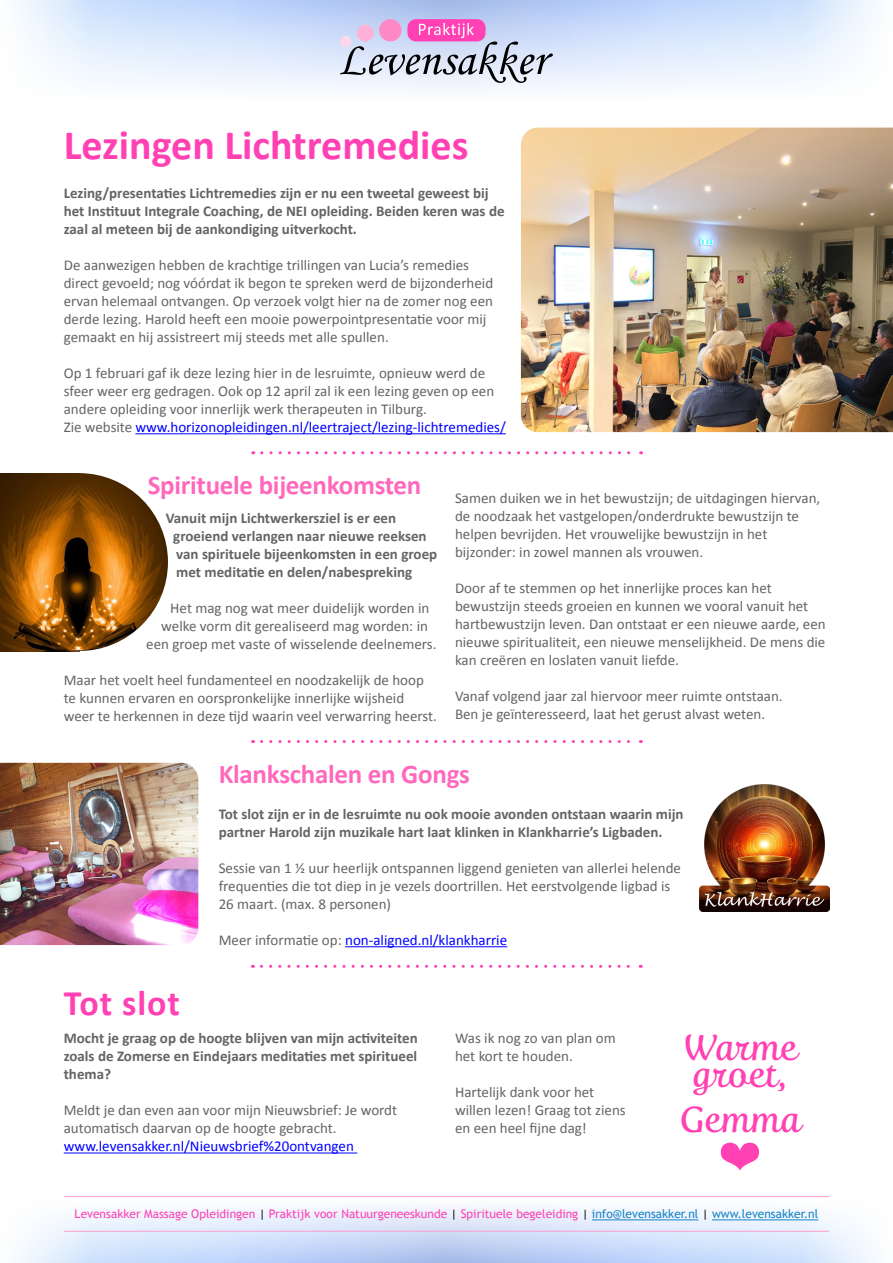
<style>
.page{position:relative;width:893px;height:1263px;background:#fff}
.page>*{position:absolute;margin:0;border:0;box-sizing:border-box;transform-origin:0 0}
.t1{font:700 42px "Calibri";color:#ff41b4}
.t2{font:36px/27px "Fertigo Pro Script";color:#ff41b4}
.t3{font:700 36px "Calibri";letter-spacing:.025em;color:#ff41b4}
.t4{font:700 27px "Calibri";letter-spacing:-.01em;color:#ff68bc}
.t5{font:15px/18px "Calibri";color:#636466}
.t6{font:700 15px/18px "Calibri";color:#636466}
.t7{font:15px "Calibri";color:#00f}
.t8{font:12px "Trebuchet MS";color:#ff41b4}
.s1{color:#00f}
.s2{color:#636466}
.s3{color:#000}
.s4{color:#1783c6}
</style>
<div class="page">
<hr style="left:64px;top:1196px;width:765px;height:1px;background:#ff9dce">
<hr style="left:64px;top:1231px;width:765px;height:1px;background:#ff9dce">
<hr style="left:592px;top:1219px;width:106px;height:1px;background:#1783c6">
<hr style="left:712px;top:1219px;width:106px;height:1px;background:#1783c6">
<div style="left:379px;top:19px;width:22px;height:22px;background:#ff88c6;border-radius:50%"></div>
<div style="left:407px;top:19px;width:79px;height:22px;background:#ff41b4;border-radius:9px"></div>
<svg style="left:340px;top:23px;width:213px;height:60px;background:#c4b4d0"></svg>
<hr style="left:135px;top:433px;width:371px;height:1px;background:#00f">
<svg style="left:262px;top:740px;width:379px;height:3px"></svg>
<svg style="left:261px;top:965px;width:380px;height:3px"></svg>
<svg style="left:262px;top:451px;width:380px;height:3px"></svg>
<img style="left:521px;top:128px;width:372px;height:304px">
<img style="left:0;top:473px;width:168px;height:178px">
<hr style="left:345px;top:946px;width:162px;height:1px;background:#00f">
<img style="left:0;top:763px;width:198px;height:182px">
<img style="left:699px;top:784px;width:130px;height:128px">
<hr style="left:64px;top:1152px;width:293px;height:1px;background:#00f">
<svg style="left:721px;top:1143px;width:38px;height:28px"></svg>
<h1 class="t1" style="left:64px;top:118px;width:406px">Lezingen Lichtremedies</h1>
<p class="t6" style="left:64px;top:184px;width:442px">Lezing/presentaties Lichtremedies zijn er nu een tweetal geweest bij het Instituut Integrale Coaching, de NEI opleiding. Beiden keren was de zaal al meteen bij de aankondiging uitverkocht.</p>
<p class="t5" style="left:64px;top:256px;width:431px">De aanwezigen hebben de krachtige trillingen van Lucia’s remedies direct gevoeld; nog vóórdat ik begon te spreken werd de bijzonderheid ervan helemaal ontvangen. Op verzoek volgt hier na de zomer nog een derde lezing. Harold heeft een mooie powerpointpresentatie voor mij gemaakt en hij assistreert mij steeds met alle spullen.</p>
<p class="t5" style="left:64px;top:364px;width:444px">Op 1 februari gaf ik deze lezing hier in de lesruimte, opnieuw werd de sfeer weer erg gedragen. Ook op 12 april zal ik een lezing geven op een andere opleiding voor innerlijk werk therapeuten in Tilburg.<br>Zie website <span class="s1">www.horizonopleidingen.nl/leertraject/lezing-lichtremedies/</span></p>
<p class="t5" style="left:455px;top:489px;width:367px;text-indent:-307px"><sup>Spirituele</sup> <sup>bijeenkomsten</sup> Samen duiken we in het bewustzijn; de uitdagingen hiervan, de noodzaak het vastgelopen/onderdrukte bewustzijn te helpen bevrijden. Het vrouwelijke bewustzijn in het bijzonder: in zowel mannen als vrouwen.</p>
<p class="t5" style="left:455px;top:579px;width:372px">Door af te stemmen op het innerlijke proces kan het bewustzijn steeds groeien en kunnen we vooral vanuit het hartbewustzijn leven. Dan ontstaat er een nieuwe aarde, een nieuwe spiritualiteit, een nieuwe menselijkheid. De mens die kan creëren en loslaten vanuit liefde.</p>
<p class="t5" style="left:455px;top:687px;width:329px">Vanaf volgend jaar zal hiervoor meer ruimte ontstaan.<br>Ben je geïnteresseerd, laat het gerust alvast weten.</p>
<p class="t6" style="left:173px;top:509px;width:266px;text-indent:-8px">Vanuit mijn Lichtwerkersziel is er een groeiend verlangen naar nieuwe reeksen van spirituele bijeenkomsten in een groep met meditatie en delen/nabespreking</p>
<p class="t5" style="left:170px;top:599px;width:261px">Het mag nog wat meer duidelijk worden in</p>
<p class="t5" style="left:161px;top:617px;width:268px">welke vorm dit gerealiseerd mag worden: in</p>
<p class="t5" style="left:146px;top:635px;width:292px">een groep met vaste of wisselende deelnemers.</p>
<p class="t5" style="left:64px;top:671px;width:375px">Maar het voelt heel fundamenteel en noodzakelijk de hoop te kunnen ervaren en oorspronkelijke innerlijke wijsheid weer te herkennen in deze tijd waarin veel verwarring heerst.</p>
<h2 class="t3" style="left:64px;top:980px;width:118px">Tot slot</h2>
<h3 class="t4" style="left:219px;top:757px;width:253px">Klankschalen en Gongs</h3>
<p class="t6" style="left:219px;top:805px;width:466px">Tot slot zijn er in de lesruimte nu ook mooie avonden ontstaan waarin mijn partner Harold zijn muzikale hart laat klinken in Klankharrie’s Ligbaden.</p>
<p class="t5" style="left:219px;top:859px;width:464px">Sessie van 1 ½ uur heerlijk ontspannen liggend genieten van allerlei helende frequenties die tot diep in je vezels doortrillen. Het eerstvolgende ligbad is<br>26 maart. (max. 8 personen)</p>
<p class="t7" style="left:219px;top:930px;width:290px"><span class="s2">Meer informatie op:</span> non-aligned.nl/klankharrie</p>
<p class="t6" style="left:64px;top:1029px;width:355px;text-align:justify">Mocht je graag op de hoogte blijven van mijn activiteiten zoals de Zomerse en Eindejaars meditaties met spiritueel thema?</p>
<p class="t5" style="left:64px;top:1101px;width:335px">Meldt je dan even aan voor mijn Nieuwsbrief: Je wordt automatisch daarvan op de hoogte gebracht.</p>
<p class="t7" style="left:64px;top:1137px;width:292px">www.levensakker.nl/Nieuwsbrief%20ontvangen</p>
<p class="t5" style="left:455px;top:1029px;width:162px">Was ik nog zo van plan om het kort te houden.</p>
<p class="t5" style="left:455px;top:1083px;width:172px">Hartelijk dank voor het willen lezen! Graag tot ziens en een heel fijne dag!</p>
<h2 class="t2" style="left:683px;top:1034px;width:116px">Warme groet,</h2>
<h2 class="t2" style="left:680px;top:1106px;width:122px">Gemma</h2>
<p class="t8" style="left:75px;top:1207px;width:745px">Levensakker Massage Opleidingen <span class="s3">|</span> Praktijk voor Natuurgeneeskunde <span class="s3">|</span> Spirituele begeleiding <span class="s3">|</span> <span class="s4">info@levensakker.nl</span> <span class="s3">|</span> <span class="s4">www.levensakker.nl</span></p>
</div>
